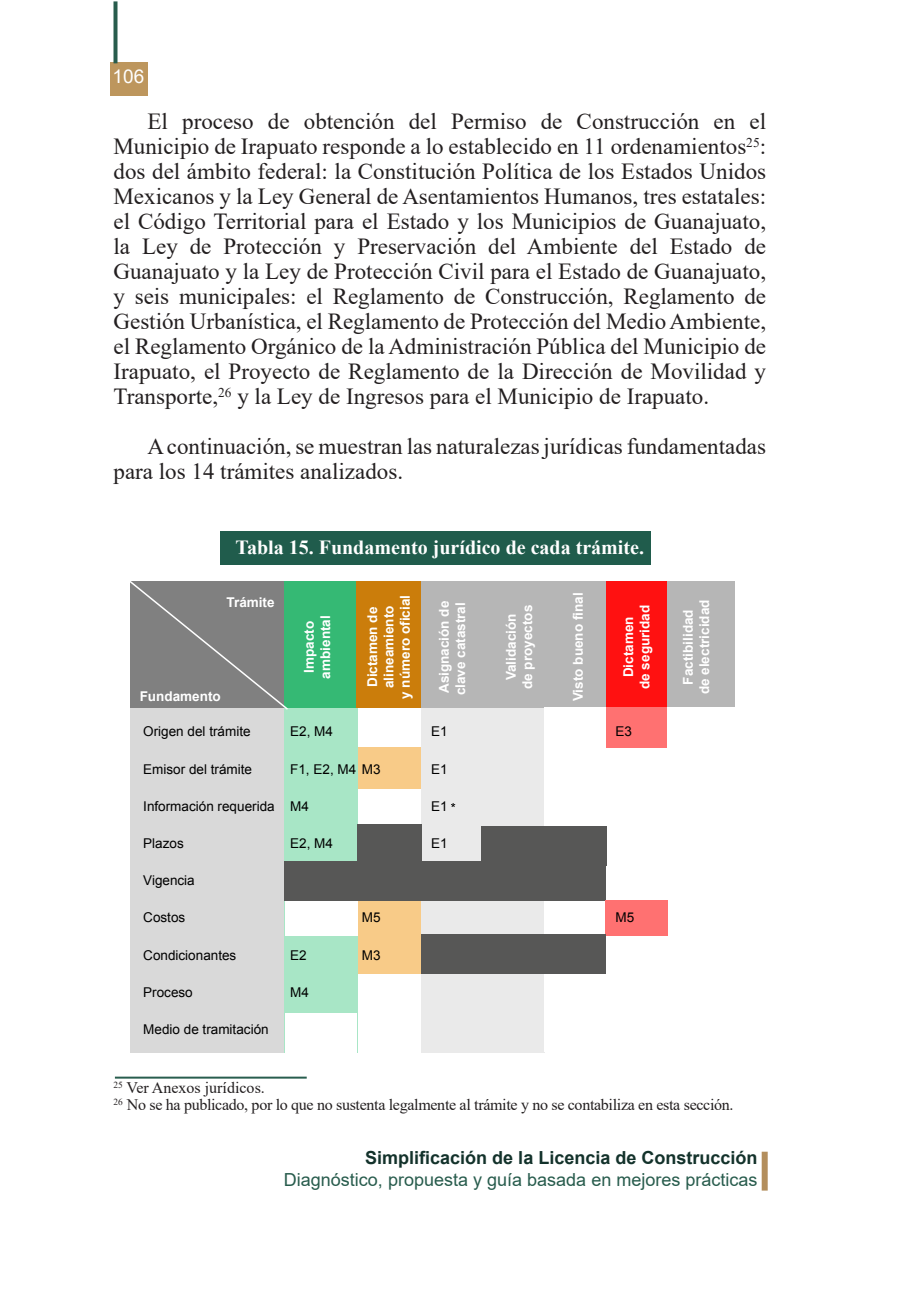
<style>
.page{position:relative;width:908px;height:1304px;background:#fff}
.page>*{position:absolute;margin:0;border:0;box-sizing:border-box;transform-origin:0 0}
.t1{font:23px/25px "Times New Roman";color:#231f20;text-align:justify}
.t2{font:700 20px "Times New Roman";color:#fff}
.t3{font:19px "Arial";color:#fff}
.t4{font:18px "Arial";color:#285c4d}
.t5{font:700 18px "Arial";color:#13322b}
.t6{font:16px/16.8px "Times New Roman";letter-spacing:-.02em;color:#231f20}
.t7{font:700 13.6px/16.2px "Arial";color:#fff;text-align:center}
.t8{font:13.6px "Arial";color:#000}
</style>
<div class="page">
<div style="left:761px;top:1152px;width:6px;height:39px;background:#b38e5d"></div>
<div style="left:111px;top:62px;width:37px;height:33px;background:#bd965d"></div>
<svg style="left:113px;top:1px;width:4px;height:62px"></svg>
<div style="left:221px;top:531px;width:430px;height:34px;background:#205c4c"></div>
<hr style="left:115px;top:1077px;width:191px;height:2px;background:#285d4e">
<div style="left:355px;top:748px;width:66px;height:41px;background:#f8cb88"></div>
<div style="left:355px;top:902px;width:67px;height:72px;background:#f8cb88"></div>
<div style="left:421px;top:708px;width:62px;height:344px;background:#eaeaea"></div>
<div style="left:129px;top:709px;width:155px;height:344px;background:#d9d9d9"></div>
<div style="left:284px;top:581px;width:73px;height:127px;background:#35b974"></div>
<div style="left:284px;top:708px;width:73px;height:345px;background:#a8e6c6"></div>
<div style="left:356px;top:581px;width:66px;height:127px;background:#cb7d0b"></div>
<div style="left:421px;top:581px;width:62px;height:127px;background:#b6b6b6"></div>
<div style="left:483px;top:581px;width:61px;height:127px;background:#b6b6b6"></div>
<div style="left:483px;top:708px;width:61px;height:344px;background:#eaeaea"></div>
<div style="left:544px;top:581px;width:61px;height:127px;background:#b6b6b6"></div>
<div style="left:605px;top:581px;width:62px;height:127px;background:#f11"></div>
<div style="left:667px;top:581px;width:67px;height:127px;background:#b6b6b6"></div>
<div style="left:667px;top:707px;width:67px;height:344px;background:#fff"></div>
<svg style="left:451px;top:803px;width:4px;height:4px"></svg>
<div style="left:284px;top:901px;width:73px;height:35px;background:#fff"></div>
<div style="left:284px;top:862px;width:322px;height:39px;background:#575756"></div>
<div style="left:284px;top:1013px;width:72px;height:40px;background:#fff"></div>
<div style="left:357px;top:824px;width:65px;height:39px;background:#575756"></div>
<div style="left:604px;top:900px;width:63px;height:35px;background:#ff7171"></div>
<div style="left:421px;top:935px;width:185px;height:39px;background:#575756"></div>
<div style="left:481px;top:826px;width:125px;height:39px;background:#575756"></div>
<div style="left:605px;top:708px;width:61px;height:40px;background:#ff7171"></div>
<svg style="left:129px;top:581px;width:159px;height:130px;background:#828684"></svg>
<p class="t3" style="left:113px;top:64px;width:33px">106</p>
<p class="t1" style="left:113px;top:108px;width:654px;text-indent:34px">El proceso de obtención del Permiso de Construcción en el Municipio de Irapuato responde a lo establecido en 11 ordenamientos<sup>25</sup>: dos del ámbito federal: la Constitución Política de los Estados Unidos Mexicanos y la Ley General de Asentamientos Humanos, tres estatales: el Código Territorial para el Estado y los Municipios de Guanajuato, la Ley de Protección y Preservación del Ambiente del Estado de Guanajuato y la Ley de Protección Civil para el Estado de Guanajuato, y seis municipales: el Reglamento de Construcción, Reglamento de Gestión Urbanística, el Reglamento de Protección del Medio Ambiente, el Reglamento Orgánico de la Administración Pública del Municipio de Irapuato, el Proyecto de Reglamento de la Dirección de Movilidad y Transporte,<sup>26</sup> y la Ley de Ingresos para el Municipio de Irapuato.</p>
<p class="t1" style="left:113px;top:433px;width:653px;text-indent:34px">A continuación, se muestran las naturalezas jurídicas fundamentadas para los 14 trámites analizados.</p>
<p class="t2" style="left:235px;top:533px;width:410px">Tabla 15. Fundamento jurídico de cada trámite.</p>
<p class="t7" style="left:226px;top:594px;width:50px">Trámite</p>
<p class="t7" style="left:140px;top:689px;width:83px">Fundamento</p>
<p class="t8" style="left:143px;top:722px;width:109px">Origen del trámite</p>
<p class="t8" style="left:143px;top:759px;width:110px">Emisor del trámite</p>
<p class="t8" style="left:143px;top:797px;width:133px">Información requerida</p>
<p class="t8" style="left:143px;top:834px;width:42px">Plazos</p>
<p class="t8" style="left:143px;top:871px;width:53px">Vigencia</p>
<p class="t8" style="left:143px;top:908px;width:44px">Costos</p>
<p class="t8" style="left:143px;top:945px;width:95px">Condicionantes</p>
<p class="t8" style="left:143px;top:983px;width:51px">Proceso</p>
<p class="t8" style="left:143px;top:1020px;width:127px">Medio de tramitación</p>
<p class="t7" style="left:301px;top:678px;width:65px;rotate:-90deg">Impacto ambiental</p>
<p class="t7" style="left:364px;top:699px;width:105px;rotate:-90deg">Dictamen de alineamiento<br>y número oficial</p>
<p class="t7" style="left:436px;top:695px;width:96px;text-align:left;rotate:-90deg">Asignación de clave catastral</p>
<p class="t7" style="left:503px;top:689px;width:86px;rotate:-90deg">Validación de proyectos</p>
<p class="t7" style="left:569px;top:701px;width:110px;rotate:-90deg">Visto bueno final</p>
<p class="t8" style="left:290px;top:722px;width:44px">E2, M4</p>
<p class="t8" style="left:290px;top:759px;width:92px">F1, E2, M4 M3</p>
<p class="t8" style="left:290px;top:797px;width:20px">M4</p>
<p class="t8" style="left:290px;top:834px;width:44px">E2, M4</p>
<p class="t8" style="left:290px;top:945px;width:18px">E2</p>
<p class="t8" style="left:290px;top:983px;width:20px">M4</p>
<p class="t8" style="left:362px;top:908px;width:20px">M5</p>
<p class="t8" style="left:362px;top:945px;width:20px">M3</p>
<p class="t8" style="left:431px;top:722px;width:18px">E1</p>
<p class="t8" style="left:431px;top:759px;width:18px">E1</p>
<p class="t8" style="left:431px;top:797px;width:18px">E1</p>
<p class="t8" style="left:431px;top:834px;width:18px">E1</p>
<p class="t7" style="left:620px;top:689px;width:86px;rotate:-90deg">Dictamen<br>de seguridad</p>
<p class="t7" style="left:679px;top:694px;width:96px;rotate:-90deg">Factibilidad<br>de electricidad</p>
<p class="t8" style="left:615px;top:722px;width:18px">E3</p>
<p class="t8" style="left:615px;top:908px;width:20px">M5</p>
<p class="t6" style="left:113px;top:1079px;width:621px"><sup>25</sup> Ver Anexos jurídicos.<br><sup>26</sup> No se ha publicado, por lo que no sustenta legalmente al trámite y no se contabiliza en esta sección.</p>
<p class="t5" style="left:365px;top:1145px;width:394px">Simplificación de la Licencia de Construcción</p>
<p class="t4" style="left:284px;top:1167px;width:475px">Diagnóstico, propuesta y guía basada en mejores prácticas</p>
</div>
